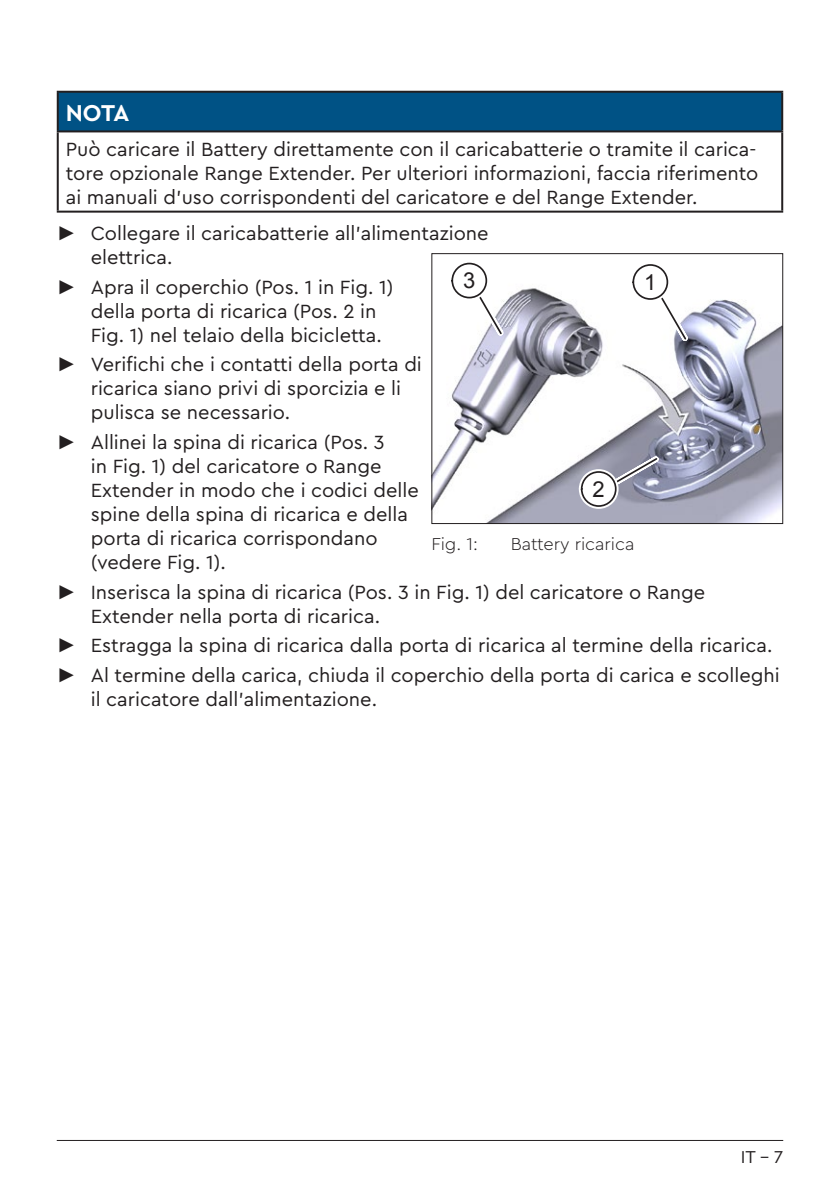
<style>
.page{position:relative;width:840px;height:1191px;background:#fff}
.page>*{position:absolute;margin:0;border:0;box-sizing:border-box;transform-origin:0 0}
.t1{font:700 24px "TQPRO";color:#fff}
.t2{font:22px "Arial";color:#231f20}
.t3{font:20px/24px "TQPRO";color:#231f20}
.t4{font:300 18px "TQPRO";color:#231f20}
.t5{font:18px "TQPRO";color:#231f20}
.s1{font-family:"Arial"}
</style>
<div class="page">
<hr style="left:57px;top:1140px;width:725px;height:1px;background:#231f20">
<div style="left:58px;top:92px;width:723px;height:39px;background:#005285"></div>
<hr style="left:57px;top:91px;width:725px;height:2px;background:#231f20">
<hr style="left:57px;top:93px;width:2px;height:37px;background:#231f20">
<hr style="left:780px;top:93px;width:2px;height:37px;background:#231f20">
<hr style="left:57px;top:130px;width:725px;height:2px;background:#231f20">
<hr style="left:57px;top:132px;width:2px;height:79px;background:#231f20">
<hr style="left:780px;top:132px;width:2px;height:79px;background:#231f20">
<hr style="left:57px;top:211px;width:725px;height:2px;background:#231f20">
<img style="left:433px;top:288px;width:347px;height:234px">
<div style="left:431px;top:253px;width:351px;height:271px;border:1px solid #231f20"></div>
<svg style="left:626px;top:264px;width:66px;height:82px"></svg>
<div style="left:633px;top:265px;width:34px;height:34px;background:#fff;border-radius:50%"></div>
<div style="left:632px;top:264px;width:35px;height:36px;border:2px solid #231f20;border-radius:50%"></div>
<svg style="left:575px;top:451px;width:88px;height:61px;background:#9e9faf"></svg>
<div style="left:581px;top:472px;width:34px;height:34px;background:#fff;border-radius:50%"></div>
<div style="left:580px;top:471px;width:36px;height:36px;border:2px solid #231f20;border-radius:50%"></div>
<svg style="left:445px;top:262px;width:63px;height:78px"></svg>
<div style="left:452px;top:263px;width:34px;height:34px;background:#fff;border-radius:50%"></div>
<div style="left:451px;top:263px;width:36px;height:35px;border:2px solid #231f20;border-radius:50%"></div>
<p class="t1" style="left:66px;top:97px;width:65px">NOTA</p>
<p class="t3" style="left:66px;top:136px;width:693px;text-align:justify">Può caricare il Battery direttamente con il caricabatterie o tramite il carica&shy;tore opzionale Range Extender. Per ulteriori informazioni, faccia riferimento ai manuali d'uso corrispondenti del caricatore e del Range Extender.</p>
<p class="t3" style="left:91px;top:220px;width:399px;text-indent:-34px"><span class="s1">►</span> Collegare il caricabatterie all'alimentazione elettrica.</p>
<p class="t3" style="left:91px;top:274px;width:304px;text-indent:-34px"><span class="s1">►</span> Apra il coperchio (Pos. 1 in Fig. 1) della porta di ricarica (Pos. 2 in<br>Fig. 1) nel telaio della bicicletta.</p>
<p class="t3" style="left:91px;top:352px;width:332px;text-indent:-34px"><span class="s1">►</span> Verifichi che i contatti della porta di ricarica siano privi di sporcizia e li pulisca se necessario.</p>
<p class="t3" style="left:91px;top:429px;width:329px;text-indent:-34px"><span class="s1">►</span> Allinei la spina di ricarica (Pos. 3<br>in Fig. 1) del caricatore o Range<br>Extender in modo che i codici delle spine della spina di ricarica e della porta di ricarica corrispondano (vedere Fig. 1).</p>
<p class="t3" style="left:91px;top:579px;width:615px;text-indent:-34px"><span class="s1">►</span> Inserisca la spina di ricarica (Pos. 3 in Fig. 1) del caricatore o Range<br>Extender nella porta di ricarica.</p>
<p class="t3" style="left:57px;top:630px;width:724px;line-height:29.6px"><span class="s1">►</span> Estragga la spina di ricarica dalla porta di ricarica al termine della ricarica. <span class="s1">►</span> Al termine della carica, chiuda il coperchio della porta di carica e scolleghi</p>
<p class="t3" style="left:91px;top:686px;width:288px">il caricatore dall'alimentazione.</p>
<p class="t2" style="left:463px;top:266px;width:14px">3</p>
<p class="t2" style="left:644px;top:268px;width:14px">1</p>
<p class="t2" style="left:592px;top:475px;width:14px">2</p>
<p class="t4" style="left:431px;top:532px;width:48px">Fig. 1:</p>
<p class="t4" style="left:510px;top:532px;width:125px">Battery ricarica</p>
<p class="t5" style="left:740px;top:1144px;width:44px">IT - 7</p>
</div>
